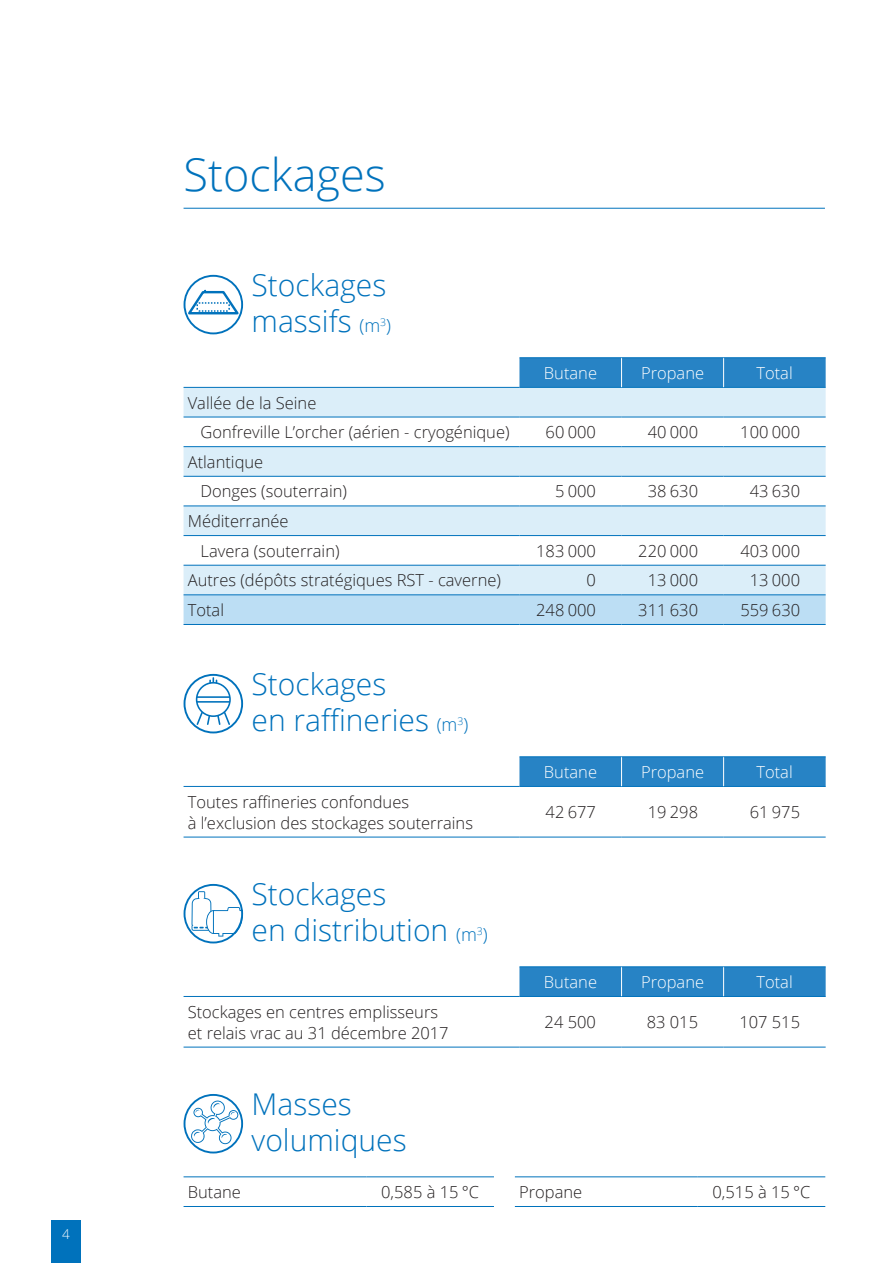
<style>
.page{position:relative;width:893px;height:1263px;background:#fff}
.page>*{position:absolute;margin:0;border:0;box-sizing:border-box;transform-origin:0 0}
.t1{font:300 45px "Open Sans";color:#0072bc}
.t2{font:300 30px/36px "Open Sans";color:#0072bc}
.t3{font:300 16.5px/29.7px "Open Sans";color:#231f20}
.t4{font:300 16.5px "Open Sans";color:#fff}
.t5{font:300 13.5px "Open Sans";color:#fff}
.s1{font-size:18px}
</style>
<div class="page">
<div style="left:51px;top:1220px;width:30px;height:43px;background:#0072bc"></div>
<hr style="left:184px;top:208px;width:641px;height:1px;background:#0072bc">
<svg style="left:184px;top:388px;width:642px;height:206px;fill:#dbeef9"></svg>
<div style="left:184px;top:595px;width:642px;height:29px;background:#bcdef4"></div>
<hr style="left:519px;top:357px;width:102px;height:1px;background:#0072bc">
<hr style="left:621px;top:357px;width:103px;height:1px;background:#0072bc">
<hr style="left:724px;top:357px;width:102px;height:1px;background:#0072bc">
<hr style="left:184px;top:387px;width:335px;height:1px;background:#0072bc">
<hr style="left:519px;top:387px;width:102px;height:1px;background:#0072bc">
<hr style="left:621px;top:387px;width:103px;height:1px;background:#0072bc">
<hr style="left:724px;top:387px;width:102px;height:1px;background:#0072bc">
<hr style="left:184px;top:417px;width:335px;height:1px;background:#0072bc">
<hr style="left:519px;top:417px;width:102px;height:1px;background:#0072bc">
<hr style="left:621px;top:417px;width:103px;height:1px;background:#0072bc">
<hr style="left:724px;top:417px;width:102px;height:1px;background:#0072bc">
<hr style="left:184px;top:446px;width:335px;height:1px;background:#0072bc">
<hr style="left:519px;top:446px;width:102px;height:1px;background:#0072bc">
<hr style="left:621px;top:446px;width:103px;height:1px;background:#0072bc">
<hr style="left:724px;top:446px;width:102px;height:1px;background:#0072bc">
<hr style="left:184px;top:476px;width:335px;height:1px;background:#0072bc">
<hr style="left:519px;top:476px;width:102px;height:1px;background:#0072bc">
<hr style="left:621px;top:476px;width:103px;height:1px;background:#0072bc">
<hr style="left:724px;top:476px;width:102px;height:1px;background:#0072bc">
<hr style="left:184px;top:506px;width:335px;height:1px;background:#0072bc">
<hr style="left:519px;top:506px;width:102px;height:1px;background:#0072bc">
<hr style="left:621px;top:506px;width:103px;height:1px;background:#0072bc">
<hr style="left:724px;top:506px;width:102px;height:1px;background:#0072bc">
<hr style="left:184px;top:535px;width:335px;height:1px;background:#0072bc">
<hr style="left:519px;top:535px;width:102px;height:1px;background:#0072bc">
<hr style="left:621px;top:535px;width:103px;height:1px;background:#0072bc">
<hr style="left:724px;top:535px;width:102px;height:1px;background:#0072bc">
<hr style="left:184px;top:565px;width:335px;height:1px;background:#0072bc">
<hr style="left:519px;top:565px;width:102px;height:1px;background:#0072bc">
<hr style="left:621px;top:565px;width:103px;height:1px;background:#0072bc">
<hr style="left:724px;top:565px;width:102px;height:1px;background:#0072bc">
<hr style="left:184px;top:594px;width:335px;height:1px;background:#0072bc">
<hr style="left:519px;top:594px;width:102px;height:1px;background:#0072bc">
<hr style="left:621px;top:594px;width:103px;height:1px;background:#0072bc">
<hr style="left:724px;top:594px;width:102px;height:1px;background:#0072bc">
<hr style="left:184px;top:624px;width:335px;height:1px;background:#0072bc">
<hr style="left:519px;top:624px;width:102px;height:1px;background:#0072bc">
<hr style="left:621px;top:624px;width:103px;height:1px;background:#0072bc">
<hr style="left:724px;top:624px;width:102px;height:1px;background:#0072bc">
<div style="left:519px;top:358px;width:307px;height:29px;background:#2783c5"></div>
<hr style="left:519px;top:756px;width:102px;height:1px;background:#0072bc">
<hr style="left:621px;top:756px;width:103px;height:1px;background:#0072bc">
<hr style="left:724px;top:756px;width:102px;height:1px;background:#0072bc">
<hr style="left:184px;top:837px;width:335px;height:1px;background:#0072bc">
<hr style="left:519px;top:837px;width:102px;height:1px;background:#0072bc">
<hr style="left:621px;top:837px;width:103px;height:1px;background:#0072bc">
<hr style="left:724px;top:837px;width:102px;height:1px;background:#0072bc">
<hr style="left:184px;top:786px;width:335px;height:1px;background:#0072bc">
<hr style="left:519px;top:786px;width:102px;height:1px;background:#0072bc">
<hr style="left:621px;top:786px;width:103px;height:1px;background:#0072bc">
<hr style="left:724px;top:786px;width:102px;height:1px;background:#0072bc">
<div style="left:519px;top:757px;width:307px;height:29px;background:#2783c5"></div>
<hr style="left:519px;top:966px;width:102px;height:1px;background:#0072bc">
<hr style="left:621px;top:966px;width:103px;height:1px;background:#0072bc">
<hr style="left:724px;top:966px;width:102px;height:1px;background:#0072bc">
<hr style="left:184px;top:996px;width:335px;height:1px;background:#0072bc">
<hr style="left:519px;top:996px;width:102px;height:1px;background:#0072bc">
<hr style="left:621px;top:996px;width:103px;height:1px;background:#0072bc">
<hr style="left:724px;top:996px;width:102px;height:1px;background:#0072bc">
<hr style="left:184px;top:1047px;width:335px;height:1px;background:#0072bc">
<hr style="left:519px;top:1047px;width:102px;height:1px;background:#0072bc">
<hr style="left:621px;top:1047px;width:103px;height:1px;background:#0072bc">
<hr style="left:724px;top:1047px;width:102px;height:1px;background:#0072bc">
<div style="left:519px;top:967px;width:307px;height:29px;background:#2783c5"></div>
<hr style="left:184px;top:1176px;width:182px;height:1px;background:#0072bc">
<hr style="left:366px;top:1176px;width:128px;height:1px;background:#0072bc">
<hr style="left:184px;top:1206px;width:182px;height:1px;background:#0072bc">
<hr style="left:366px;top:1206px;width:128px;height:1px;background:#0072bc">
<hr style="left:515px;top:1176px;width:183px;height:1px;background:#0072bc">
<hr style="left:698px;top:1176px;width:127px;height:1px;background:#0072bc">
<hr style="left:515px;top:1206px;width:183px;height:1px;background:#0072bc">
<hr style="left:698px;top:1206px;width:127px;height:1px;background:#0072bc">
<svg style="left:184px;top:275px;width:59px;height:59px"></svg>
<svg style="left:184px;top:674px;width:59px;height:59px"></svg>
<svg style="left:184px;top:884px;width:59px;height:59px"></svg>
<svg style="left:184px;top:1094px;width:59px;height:59px"></svg>
<p class="t5" style="left:62px;top:1225px;width:9px">4</p>
<h1 class="t1" style="left:184px;top:144px;width:204px">Stockages</h1>
<h2 class="t2" style="left:252px;top:266px;width:141px">Stockages massifs <span class="s1">(m</span><sup>3</sup><span class="s1">)</span></h2>
<p class="t3" style="left:201px;top:387px;width:311px;text-indent:-13px">Vallée de la Seine<br>Gonfreville L’orcher (aérien - cryogénique)</p>
<p class="t3" style="left:201px;top:446px;width:148px;text-indent:-13px">Atlantique<br>Donges (souterrain)</p>
<p class="t3" style="left:201px;top:506px;width:140px;text-indent:-13px">Méditerranée<br>Lavera (souterrain)</p>
<p class="t4" style="left:544px;top:362px;width:55px">Butane</p>
<p class="t4" style="left:641px;top:362px;width:65px">Propane</p>
<p class="t4" style="left:756px;top:362px;width:38px">Total</p>
<p class="t3" style="left:546px;top:417px;width:52px">60 000</p>
<p class="t3" style="left:648px;top:417px;width:52px">40 000</p>
<p class="t3" style="left:740px;top:417px;width:61px">100 000</p>
<p class="t3" style="left:555px;top:476px;width:42px">5 000</p>
<p class="t3" style="left:648px;top:476px;width:52px">38 630</p>
<p class="t3" style="left:750px;top:476px;width:52px">43 630</p>
<p class="t3" style="left:536px;top:535px;width:61px">183 000</p>
<p class="t3" style="left:638px;top:535px;width:61px">220 000</p>
<p class="t3" style="left:740px;top:535px;width:61px">403 000</p>
<p class="t3" style="left:188px;top:565px;width:315px">Autres (dépôts stratégiques RST - caverne)</p>
<p class="t3" style="left:587px;top:565px;width:11px">0</p>
<p class="t3" style="left:648px;top:565px;width:52px">13 000</p>
<p class="t3" style="left:750px;top:565px;width:52px">13 000</p>
<p class="t3" style="left:188px;top:595px;width:38px">Total</p>
<p class="t3" style="left:536px;top:595px;width:61px">248 000</p>
<p class="t3" style="left:638px;top:595px;width:61px">311 630</p>
<p class="t3" style="left:740px;top:595px;width:61px">559 630</p>
<h2 class="t2" style="left:252px;top:665px;width:218px">Stockages<br>en raffineries <span class="s1">(m</span><sup>3</sup><span class="s1">)</span></h2>
<p class="t4" style="left:544px;top:761px;width:55px">Butane</p>
<p class="t4" style="left:641px;top:761px;width:65px">Propane</p>
<p class="t4" style="left:756px;top:761px;width:38px">Total</p>
<p class="t3" style="left:188px;top:791px;width:287px;line-height:21px">Toutes raffineries confondues<br>à l’exclusion des stockages souterrains</p>
<p class="t3" style="left:546px;top:797px;width:52px">42 677</p>
<p class="t3" style="left:648px;top:797px;width:52px">19 298</p>
<p class="t3" style="left:750px;top:797px;width:52px">61 975</p>
<h2 class="t2" style="left:252px;top:875px;width:238px">Stockages<br>en distribution <span class="s1">(m</span><sup>3</sup><span class="s1">)</span></h2>
<p class="t4" style="left:544px;top:971px;width:55px">Butane</p>
<p class="t4" style="left:641px;top:971px;width:65px">Propane</p>
<p class="t4" style="left:756px;top:971px;width:38px">Total</p>
<p class="t3" style="left:188px;top:1001px;width:262px;line-height:21px">Stockages en centres emplisseurs et relais vrac au 31 décembre 2017</p>
<p class="t3" style="left:545px;top:1007px;width:53px">24 500</p>
<p class="t3" style="left:647px;top:1007px;width:53px">83 015</p>
<p class="t3" style="left:739px;top:1007px;width:62px">107 515</p>
<h2 class="t2" style="left:252px;top:1085px;width:157px">Masses volumiques</h2>
<p class="t3" style="left:188px;top:1177px;width:55px">Butane</p>
<p class="t3" style="left:381px;top:1177px;width:100px">0,585 à 15 °C</p>
<p class="t3" style="left:519px;top:1177px;width:65px">Propane</p>
<p class="t3" style="left:712px;top:1177px;width:100px">0,515 à 15 °C</p>
</div>
